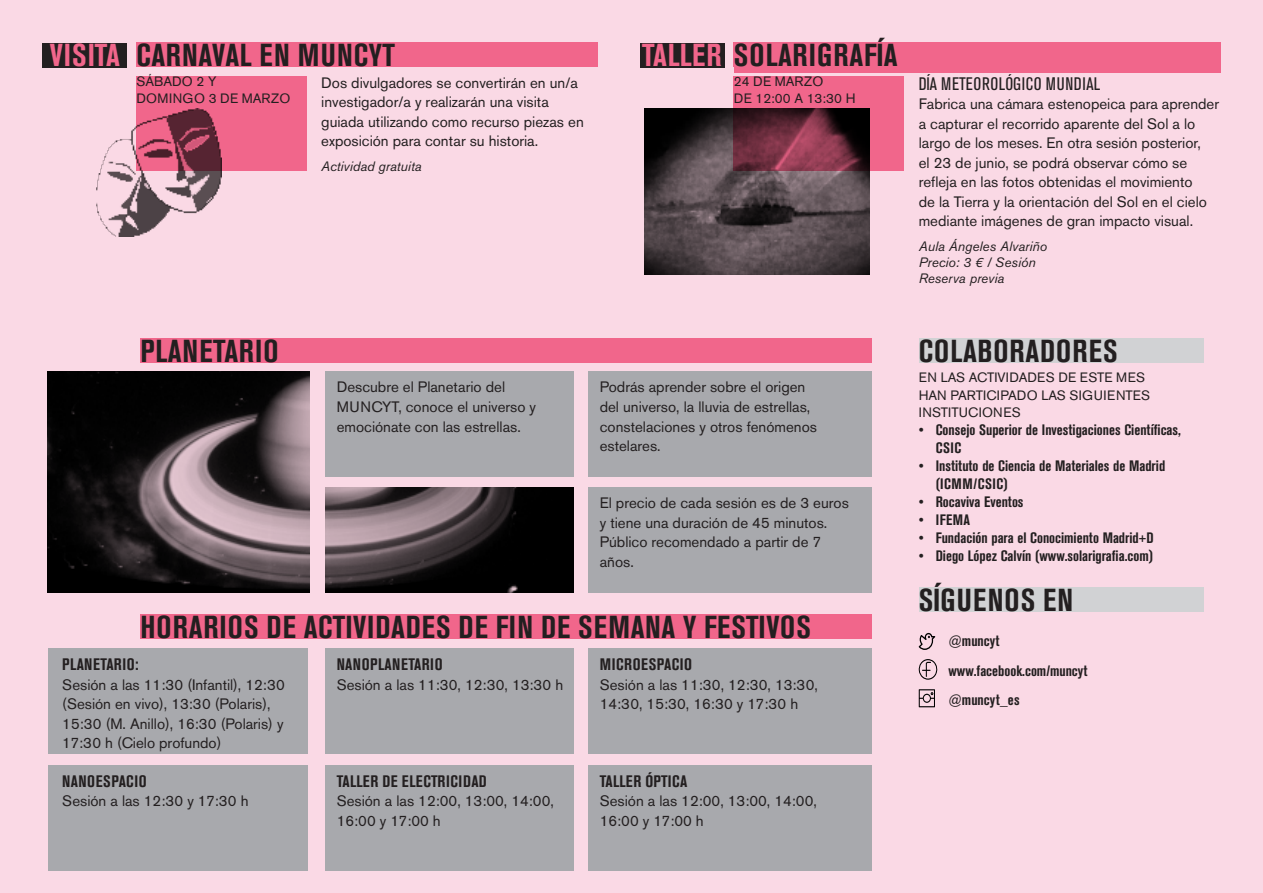
<style>
.page{position:relative;width:1263px;height:893px;background:#fad9e5}
.page>*{position:absolute;margin:0;border:0;box-sizing:border-box;transform-origin:0 0}
.t1{font:700 condensed 31.5px "Akzidenz Grotesk BE";letter-spacing:.035em;color:#231f20}
.t2{font:condensed 18px "Akzidenz Grotesk BE";letter-spacing:.02em;color:#231f20}
.t3{font:700 condensed 16.5px "Akzidenz Grotesk BE";letter-spacing:.02em;color:#231f20}
.t4{font:15px/19.5px "Akzidenz Grotesk BE";color:#231f20}
.t5{font:700 condensed 15px/18px "Akzidenz Grotesk BE";color:#231f20}
.t6{font:13.5px/17.5px "Akzidenz Grotesk BE";letter-spacing:.02em;color:#231f20}
.t7{font:italic 13.5px/16.2px "Akzidenz Grotesk BE";color:#231f20}
.t8{font:13.5px/16.2px "Akzidenz Grotesk BE";color:#231f20}
.s1{color:#f1668b}
</style>
<div class="page">
<div style="left:136px;top:76px;width:170px;height:95px;background:#f1668b"></div>
<div style="left:136px;top:43px;width:461px;height:24px;background:#f1668b"></div>
<div style="left:43px;top:43px;width:84px;height:24px;background:#231f20"></div>
<img style="left:97px;top:109px;width:125px;height:128px">
<div style="left:733px;top:76px;width:171px;height:95px;background:#f1668b"></div>
<div style="left:733px;top:43px;width:487px;height:30px;background:#f1668b"></div>
<div style="left:640px;top:43px;width:84px;height:24px;background:#231f20"></div>
<img style="left:644px;top:109px;width:225px;height:165px">
<div style="left:140px;top:338px;width:731px;height:25px;background:#f1668b"></div>
<div style="left:588px;top:372px;width:283px;height:105px;background:#a8a9ad"></div>
<div style="left:588px;top:488px;width:283px;height:105px;background:#a8a9ad"></div>
<div style="left:325px;top:372px;width:248px;height:105px;background:#a8a9ad"></div>
<img style="left:48px;top:372px;width:262px;height:221px">
<img style="left:325px;top:488px;width:248px;height:105px">
<div style="left:140px;top:614px;width:731px;height:25px;background:#f1668b"></div>
<div style="left:588px;top:648px;width:283px;height:105px;background:#a8a9ad"></div>
<div style="left:325px;top:648px;width:248px;height:105px;background:#a8a9ad"></div>
<div style="left:588px;top:765px;width:283px;height:105px;background:#a8a9ad"></div>
<div style="left:325px;top:765px;width:248px;height:105px;background:#a8a9ad"></div>
<div style="left:48px;top:765px;width:260px;height:105px;background:#a8a9ad"></div>
<div style="left:48px;top:648px;width:260px;height:105px;background:#a8a9ad"></div>
<div style="left:919px;top:338px;width:285px;height:25px;background:#d1d2d4"></div>
<div style="left:919px;top:588px;width:285px;height:24px;background:#d1d2d4"></div>
<svg style="left:919px;top:633px;width:16px;height:17px"></svg>
<svg style="left:918px;top:659px;width:20px;height:21px"></svg>
<svg style="left:919px;top:689px;width:16px;height:18px"></svg>
<h1 class="t1" style="left:734px;top:37px;width:165px">SOLARIGRAFÍA</h1>
<p class="t8" style="left:734px;top:74px;width:123px">24 DE MARZO<br>DE 12:00 A 13:30 H</p>
<h1 class="t1" style="left:50px;top:37px;width:449px"><span class="s1">VISITA</span> IENCIA EN PRIMERA PERSONA</h1>
<h1 class="t1" style="left:136px;top:37px;width:260px">CARNAVAL EN MUNCYT</h1>
<p class="t6" style="left:136px;top:74px;width:156px;line-height:16.2px">SÁBADO 2 Y<br>DOMINGO 3 DE MARZO</p>
<p class="t2" style="left:919px;top:74px;width:183px">DÍA METEOROLÓGICO MUNDIAL</p>
<h1 class="t1" style="left:642px;top:37px;width:455px"><span class="s1">TALLER</span> CIENCIA EN PRIMERA PERSONA</h1>
<p class="t4" style="left:321px;top:73px;width:264px">Dos divulgadores se convertirán en un/a investigador/a y realizarán una visita guiada utilizando como recurso piezas en exposición para contar su historia.</p>
<p class="t7" style="left:321px;top:158px;width:102px">Actividad gratuita</p>
<p class="t4" style="left:919px;top:94px;width:302px">Fabrica una cámara estenopeica para aprender a capturar el recorrido aparente del Sol a lo largo de los meses. En otra sesión posterior,<br>el 23 de junio, se podrá observar cómo se refleja en las fotos obtenidas el movimiento<br>de la Tierra y la orientación del Sol en el cielo mediante imágenes de gran impacto visual.</p>
<p class="t7" style="left:919px;top:238px;width:130px">Aula Ángeles Alvariño<br>Precio: 3 € / Sesión<br>Reserva previa</p>
<h1 class="t1" style="left:140px;top:333px;width:140px">PLANETARIO</h1>
<p class="t4" style="left:337px;top:378px;width:201px">Descubre el Planetario del<br>MUNCYT, conoce el universo y emociónate con las estrellas.</p>
<p class="t4" style="left:600px;top:378px;width:219px">Podrás aprender sobre el origen del universo, la lluvia de estrellas, constelaciones y otros fenómenos estelares.</p>
<p class="t4" style="left:600px;top:493px;width:251px">El precio de cada sesión es de 3 euros y tiene una duración de 45 minutos.<br>Público recomendado a partir de 7 años.</p>
<h1 class="t1" style="left:140px;top:609px;width:672px">HORARIOS DE ACTIVIDADES DE FIN DE SEMANA Y FESTIVOS</h1>
<p class="t3" style="left:600px;top:655px;width:94px">MICROESPACIO</p>
<p class="t4" style="left:600px;top:675px;width:220px">Sesión a las 11:30, 12:30, 13:30,<br>14:30, 15:30, 16:30 y 17:30 h</p>
<p class="t3" style="left:62px;top:655px;width:78px">PLANETARIO:</p>
<p class="t4" style="left:62px;top:675px;width:224px">Sesión a las 11:30 (Infantil), 12:30 (Sesión en vivo), 13:30 (Polaris), 15:30 (M. Anillo), 16:30 (Polaris) y 17:30 h (Cielo profundo)</p>
<p class="t3" style="left:337px;top:655px;width:107px">NANOPLANETARIO</p>
<p class="t4" style="left:337px;top:675px;width:228px">Sesión a las 11:30, 12:30, 13:30 h</p>
<p class="t3" style="left:62px;top:772px;width:86px">NANOESPACIO</p>
<p class="t4" style="left:62px;top:791px;width:188px">Sesión a las 12:30 y 17:30 h</p>
<p class="t3" style="left:337px;top:772px;width:152px">TALLER DE ELECTRICIDAD</p>
<p class="t4" style="left:337px;top:791px;width:219px">Sesión a las 12:00, 13:00, 14:00,<br>16:00 y 17:00 h</p>
<p class="t3" style="left:600px;top:772px;width:89px">TALLER ÓPTICA</p>
<p class="t4" style="left:600px;top:791px;width:219px">Sesión a las 12:00, 13:00, 14:00,<br>16:00 y 17:00 h</p>
<h1 class="t1" style="left:919px;top:333px;width:200px">COLABORADORES</h1>
<p class="t6" style="left:919px;top:369px;width:233px">EN LAS ACTIVIDADES DE ESTE MES<br>HAN PARTICIPADO LAS SIGUIENTES<br>INSTITUCIONES</p>
<p class="t5" style="left:936px;top:421px;width:247px;text-indent:-17px">• Consejo Superior de Investigaciones Científicas,<br>CSIC</p>
<p class="t5" style="left:936px;top:457px;width:231px;text-indent:-17px">• Instituto de Ciencia de Materiales de Madrid (ICMM/CSIC)</p>
<p class="t5" style="left:919px;top:493px;width:106px">• Rocaviva Eventos</p>
<p class="t5" style="left:919px;top:511px;width:53px">• IFEMA</p>
<p class="t5" style="left:919px;top:529px;width:236px">• Fundación para el Conocimiento Madrid+D</p>
<p class="t5" style="left:919px;top:547px;width:236px">• Diego López Calvín (www.solarigrafia.com)</p>
<h1 class="t1" style="left:919px;top:582px;width:156px">SÍGUENOS EN</h1>
<p class="t5" style="left:948px;top:626px;width:141px;line-height:29.5px">@muncyt www.facebook.com/muncyt @muncyt_es</p>
</div>
